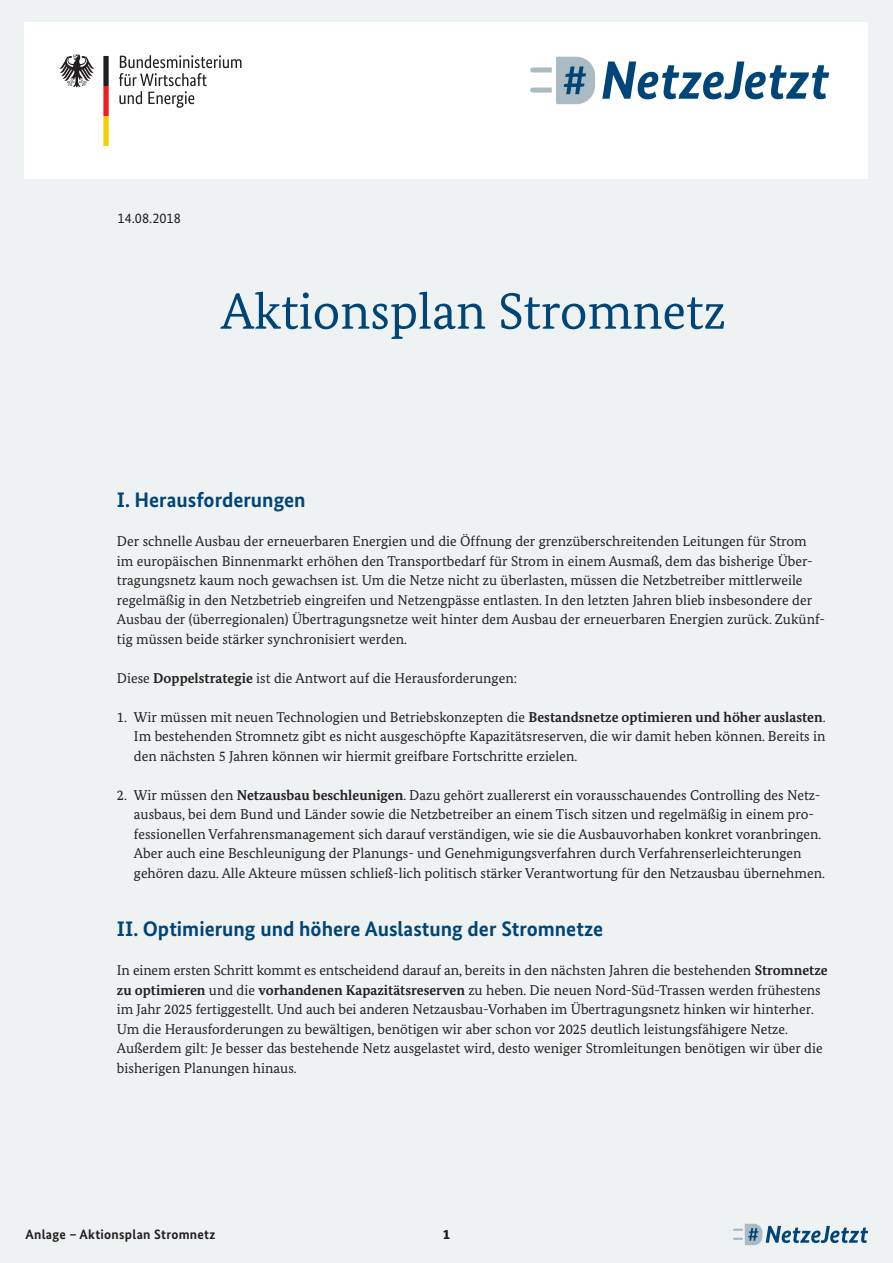
<style>
.page{position:relative;width:893px;height:1263px;background:#eff2f3}
.page>*{position:absolute;margin:0;border:0;box-sizing:border-box;transform-origin:0 0}
.t1{font:51px "Bundes Serif";color:#004578}
.t2{font:700 21px "Bundes Sans";color:#004578}
.t3{font:14.25px/19.5px "Bundes Serif";color:#231f20}
.t4{font:14.25px "Bundes Sans";color:#231f20}
.t5{font:700 13.5px "Bundes Sans";letter-spacing:.02em;color:#231f20}
.s1{font-weight:700}
</style>
<div class="page">
<svg style="left:733px;top:1224px;width:135px;height:21px"></svg>
<div style="left:25px;top:23px;width:843px;height:156px;background:#fff"></div>
<svg style="left:119px;top:55px;width:123px;height:53px"></svg>
<svg style="left:59px;top:55px;width:35px;height:32px"></svg>
<svg style="left:103px;top:56px;width:6px;height:90px"></svg>
<svg style="left:530px;top:57px;width:65px;height:47px"></svg>
<svg style="left:602px;top:61px;width:227px;height:38px"></svg>
<p class="t4" style="left:118px;top:209px;width:65px">14.08.2018</p>
<h1 class="t1" style="left:221px;top:280px;width:506px">Aktionsplan Stromnetz</h1>
<h2 class="t2" style="left:117px;top:487px;width:190px">I. Herausforderungen</h2>
<p class="t3" style="left:117px;top:531px;width:709px">Der schnelle Ausbau der erneuerbaren Energien und die Öffnung der grenzüberschreitenden Leitungen für Strom im europäischen Binnenmarkt erhöhen den Transportbedarf für Strom in einem Ausmaß, dem das bisherige Über&shy;tragungsnetz kaum noch gewachsen ist. Um die Netze nicht zu überlasten, müssen die Netzbetreiber mittlerweile regelmäßig in den Netzbetrieb eingreifen und Netzengpässe entlasten. In den letzten Jahren blieb insbesondere der Ausbau der (überregionalen) Übertragungsnetze weit hinter dem Ausbau der erneuerbaren Energien zurück. Zukünf&shy;tig müssen beide stärker synchronisiert werden.</p>
<p class="t3" style="left:117px;top:668px;width:402px">Diese <span class="s1">Doppelstrategie</span> ist die Antwort auf die Herausforderungen:</p>
<p class="t3" style="left:134px;top:707px;width:693px;text-align:justify;text-indent:-17px">1. Wir müssen mit neuen Technologien und Betriebskonzepten die <span class="s1">Bestandsnetze optimieren und höher auslasten</span>.<br>Im bestehenden Stromnetz gibt es nicht ausgeschöpfte Kapazitätsreserven, die wir damit heben können. Bereits in den nächsten 5 Jahren können wir hiermit greifbare Fortschritte erzielen.</p>
<p class="t3" style="left:134px;top:785px;width:692px;text-indent:-17px">2. Wir müssen den <span class="s1">Netzausbau beschleunigen</span>. Dazu gehört zuallererst ein vorausschauendes Controlling des Netz&shy;ausbaus, bei dem Bund und Länder sowie die Netzbetreiber an einem Tisch sitzen und regelmäßig in einem pro&shy;fessionellen Verfahrensmanagement sich darauf verständigen, wie sie die Ausbauvorhaben konkret voranbringen.<br>Aber auch eine Beschleunigung der Planungs- und Genehmigungsverfahren durch Verfahrenserleichterungen gehören dazu. Alle Akteure müssen schließ-lich politisch stärker Verantwortung für den Netzausbau übernehmen.</p>
<h2 class="t2" style="left:117px;top:916px;width:488px">II. Optimierung und höhere Auslastung der Stromnetze</h2>
<p class="t3" style="left:117px;top:960px;width:712px">In einem ersten Schritt kommt es entscheidend darauf an, bereits in den nächsten Jahren die bestehenden <span class="s1">Stromnetze zu optimieren</span> und die <span class="s1">vorhandenen Kapazitätsreserven</span> zu heben. Die neuen Nord-Süd-Trassen werden frühestens im Jahr 2025 fertiggestellt. Und auch bei anderen Netzausbau-Vorhaben im Übertragungsnetz hinken wir hinterher.<br>Um die Herausforderungen zu bewältigen, benötigen wir aber schon vor 2025 deutlich leistungsfähigere Netze.<br>Außerdem gilt: Je besser das bestehende Netz ausgelastet wird, desto weniger Stromleitungen benötigen wir über die bisherigen Planungen hinaus.</p>
<p class="t5" style="left:26px;top:1226px;width:191px">Anlage – Aktionsplan Stromnetz</p>
<p class="t5" style="left:443px;top:1226px;width:8px">1</p>
</div>
